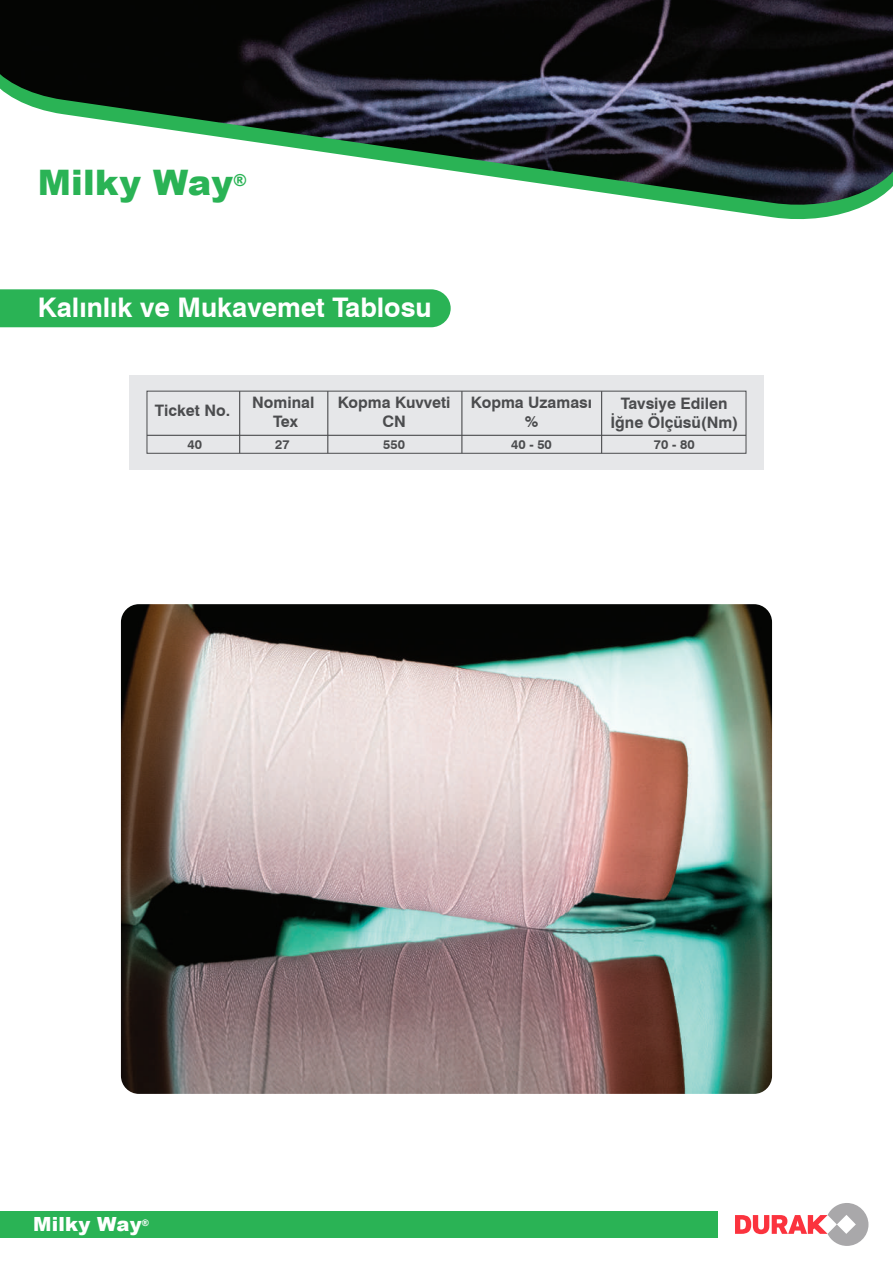
<style>
.page{position:relative;width:893px;height:1263px;background:#fff}
.page>*{position:absolute;margin:0;border:0;box-sizing:border-box;transform-origin:0 0}
.t1{font:900 35.1px "Arial";letter-spacing:.005em;color:#2ab355}
.t2{font:700 27px "Swiss 721 BT";color:#fff}
.t3{font:900 19.5px "Arial";letter-spacing:.005em;color:#fff}
.t4{font:700 15.75px/18.9px "Swiss 721 BT";color:#4b4c4e;text-align:center}
.t5{font:700 12.9px "Swiss 721 BT";color:#4b4c4e}
</style>
<div class="page">
<img style="left:0;top:0;width:893px;height:60px">
<div style="left:0;top:289px;width:451px;height:38px;background:#2ab355"></div>
<svg style="left:0;top:60px;width:893px;height:15px;background:#0e0d0f"></svg>
<svg style="left:0;top:75px;width:893px;height:145px"></svg>
<div style="left:0;top:1211px;width:718px;height:27px;background:#2ab355"></div>
<div style="left:129px;top:375px;width:635px;height:95px;background:#e6e7e9"></div>
<div style="left:147px;top:391px;width:599px;height:63px;border:1px solid #4b4c4e"></div>
<hr style="left:147px;top:435px;width:599px;height:1px;background:#4b4c4e">
<hr style="left:239px;top:391px;width:1px;height:62px;background:#4b4c4e">
<hr style="left:327px;top:391px;width:1px;height:62px;background:#4b4c4e">
<hr style="left:461px;top:391px;width:1px;height:62px;background:#4b4c4e">
<hr style="left:601px;top:391px;width:1px;height:62px;background:#4b4c4e">
<img style="left:121px;top:604px;width:651px;height:490px">
<svg style="left:735px;top:1203px;width:133px;height:43px"></svg>
<h1 class="t1" style="left:38px;top:157px;width:210px">Milky Way<sup>®</sup></h1>
<h2 class="t2" style="left:38px;top:291px;width:395px">Kalınlık ve Mukavemet Tablosu</h2>
<p class="t4" style="left:155px;top:401px;width:77px">Ticket No.</p>
<p class="t4" style="left:338px;top:393px;width:114px">Kopma Kuvveti<br>CN</p>
<p class="t4" style="left:471px;top:393px;width:123px">Kopma Uzaması %</p>
<p class="t4" style="left:610px;top:394px;width:129px">Tavsiye Edilen<br>İğne Ölçüsü(Nm)</p>
<p class="t5" style="left:188px;top:437px;width:16px">40</p>
<p class="t5" style="left:275px;top:437px;width:16px">27</p>
<p class="t5" style="left:383px;top:437px;width:23px">550</p>
<p class="t5" style="left:511px;top:437px;width:42px">40 - 50</p>
<p class="t5" style="left:654px;top:437px;width:42px">70 - 80</p>
<p class="t4" style="left:252px;top:393px;width:64px">Nominal<br>Tex</p>
<p class="t3" style="left:33px;top:1210px;width:117px">Milky Way<sup>®</sup></p>
</div>
